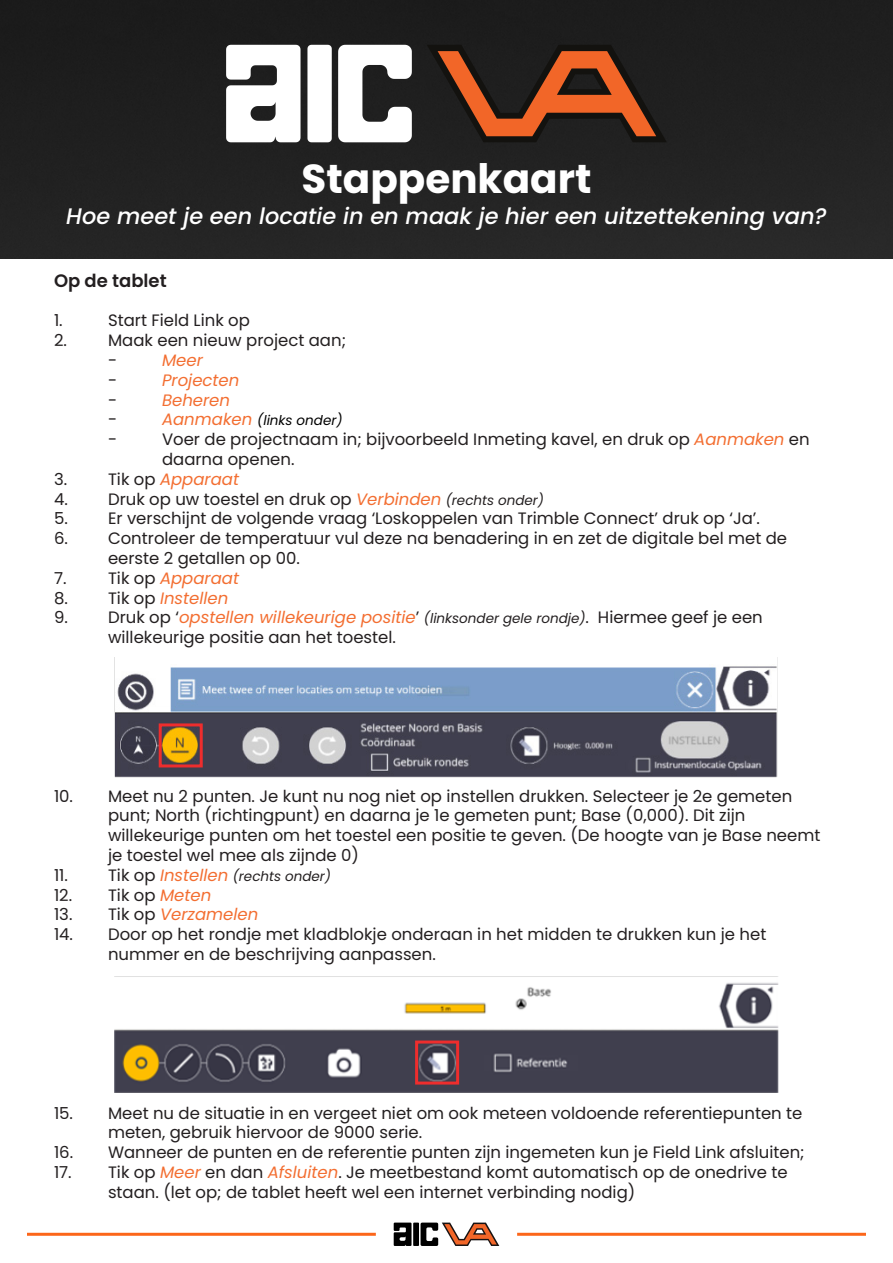
<style>
.page{position:relative;width:893px;height:1263px;background:#fff}
.page>*{position:absolute;margin:0;border:0;box-sizing:border-box;transform-origin:0 0}
.t1{font:700 40.5px "Poppins";color:#fff}
.t2{font:italic 500 22.5px "Poppins";color:#fff}
.t3{font:600 18px "Poppins";color:#231f20}
.t4{font:18px "Poppins";color:#f36e31}
.verwijzing{font:16.5px/19.8px "Poppins";color:#231f20}
.verwijzing-2{font:italic 16.5px "Poppins";color:#f36e31}
.t5{font:italic 13.5px "Poppins";color:#231f20}
.verwijzing-3{font:italic 13.5px "Poppins";color:#000}
.s1{font-size:16.5px;color:#f36e31}
.s2{font-style:italic;color:#f36e31}
.s3{font-style:normal;color:#231f20}
.s4{font-style:italic;font-size:13.5px}
.s5{font-size:13.5px;color:#231f20}
.s6{font-style:normal;font-size:16.5px}
</style>
<div class="page">
<div style="left:0;top:0;width:893px;height:259px;background:#212121"></div>
<svg style="left:226px;top:45px;width:75px;height:97px"></svg>
<svg style="left:307px;top:45px;width:25px;height:97px"></svg>
<svg style="left:338px;top:45px;width:74px;height:97px"></svg>
<svg style="left:427px;top:45px;width:240px;height:97px"></svg>
<img style="left:115px;top:657px;width:663px;height:120px">
<div style="left:159px;top:723px;width:44px;height:44px;border:3px solid #ee2d2d"></div>
<img style="left:115px;top:976px;width:663px;height:117px">
<div style="left:415px;top:1040px;width:44px;height:44px;border:3px solid #ee2d2d"></div>
<hr style="left:27px;top:1233px;width:349px;height:3px;background:#fc661a">
<hr style="left:517px;top:1233px;width:349px;height:3px;background:#fc661a">
<svg style="left:394px;top:1222px;width:105px;height:24px"></svg>
<p class="t1" style="left:302px;top:155px;width:291px">Stappenkaart</p>
<p class="t2" style="left:66px;top:203px;width:762px">Hoe meet je een locatie in en maak je hier een uitzettekening van?</p>
<p class="t3" style="left:54px;top:270px;width:114px">Op de tablet</p>
<p class="verwijzing" style="left:54px;top:311px;width:10px">1.</p>
<p class="verwijzing" style="left:108px;top:311px;width:143px">Start Field Link op</p>
<p class="verwijzing" style="left:54px;top:331px;width:14px">2.</p>
<p class="verwijzing" style="left:108px;top:331px;width:240px">Maak een nieuw project aan;</p>
<p class="verwijzing" style="left:108px;top:350px;width:11px">-</p>
<p class="verwijzing-2" style="left:162px;top:351px;width:42px">Meer</p>
<p class="verwijzing" style="left:108px;top:370px;width:11px">-</p>
<p class="verwijzing-2" style="left:162px;top:370px;width:79px">Projecten</p>
<p class="verwijzing" style="left:108px;top:390px;width:11px">-</p>
<p class="verwijzing-2" style="left:162px;top:390px;width:70px">Beheren</p>
<p class="verwijzing" style="left:108px;top:410px;width:11px">-</p>
<p class="verwijzing-3" style="left:162px;top:413px;width:182px"><span class="s1">Aanmaken</span> (links onder)</p>
<p class="verwijzing" style="left:108px;top:430px;width:11px">-</p>
<p class="verwijzing" style="left:162px;top:430px;width:649px">Voer de projectnaam in; bijvoorbeeld Inmeting kavel, en druk op <span class="s2">Aanmaken</span> en daarna openen.</p>
<p class="verwijzing" style="left:54px;top:469px;width:15px">3.</p>
<p class="verwijzing-2" style="left:108px;top:469px;width:133px"><span class="s3">Tik op</span> Apparaat</p>
<p class="verwijzing" style="left:54px;top:489px;width:15px">4.</p>
<p class="verwijzing" style="left:108px;top:489px;width:438px">Druk op uw toestel en druk op <span class="s2">Verbinden</span> <span class="s4">(rechts onder)</span></p>
<p class="verwijzing" style="left:54px;top:509px;width:15px">5.</p>
<p class="verwijzing" style="left:108px;top:509px;width:653px">Er verschijnt de volgende vraag ‘Loskoppelen van Trimble Connect’ druk op ‘Ja’.</p>
<p class="verwijzing" style="left:54px;top:529px;width:15px">6.</p>
<p class="verwijzing" style="left:108px;top:529px;width:681px">Controleer de temperatuur vul deze na benadering in en zet de digitale bel met de eerste 2 getallen op 00.</p>
<p class="verwijzing" style="left:54px;top:568px;width:14px">7.</p>
<p class="verwijzing-2" style="left:108px;top:568px;width:133px"><span class="s3">Tik op</span> Apparaat</p>
<p class="verwijzing" style="left:54px;top:588px;width:15px">8.</p>
<p class="verwijzing-2" style="left:108px;top:588px;width:122px"><span class="s3">Tik op</span> Instellen</p>
<p class="verwijzing" style="left:54px;top:608px;width:15px">9.</p>
<p class="verwijzing-2" style="left:108px;top:608px;width:656px"><span class="s3">Druk op ‘</span>opstellen willekeurige positie<span class="s3">’</span> <span class="s5">(linksonder gele rondje)</span><span class="s3">. Hiermee geef je een</span></p>
<p class="verwijzing" style="left:108px;top:628px;width:289px">willekeurige positie aan het toestel.</p>
<p class="verwijzing" style="left:54px;top:786px;width:740px">10. Meet nu 2 punten. Je kunt nu nog niet op instellen drukken. Selecteer je 2e gemeten</p>
<p class="verwijzing" style="left:108px;top:806px;width:639px">punt; North (richtingpunt) en daarna je 1e gemeten punt; Base (0,000). Dit zijn</p>
<p class="verwijzing" style="left:108px;top:826px;width:714px">willekeurige punten om het toestel een positie te geven. (De hoogte van je Base neemt</p>
<p class="verwijzing" style="left:108px;top:845px;width:253px">je toestel wel mee als zijnde 0)</p>
<p class="verwijzing" style="left:54px;top:865px;width:16px">11.</p>
<p class="t5" style="left:108px;top:868px;width:225px"><span class="s6">Tik op</span> <span class="s1">Instellen</span> (rechts onder)</p>
<p class="verwijzing" style="left:54px;top:885px;width:159px">12. Tik op <span class="s2">Meten</span></p>
<p class="verwijzing-2" style="left:54px;top:905px;width:206px"><span class="s3">13. Tik op</span> Verzamelen</p>
<p class="verwijzing" style="left:54px;top:925px;width:714px">14. Door op het rondje met kladblokje onderaan in het midden te drukken kun je het</p>
<p class="verwijzing" style="left:108px;top:944px;width:329px">nummer en de beschrijving aanpassen.</p>
<p class="verwijzing" style="left:108px;top:1103px;width:696px;text-indent:-54px">15. Meet nu de situatie in en vergeet niet om ook meteen voldoende referentiepunten te meten, gebruik hiervoor de 9000 serie.</p>
<p class="verwijzing" style="left:54px;top:1142px;width:752px">16. Wanneer de punten en de referentie punten zijn ingemeten kun je Field Link afsluiten;</p>
<p class="verwijzing" style="left:108px;top:1162px;width:681px;text-indent:-54px">17. Tik op <span class="s2">Meer</span> en dan <span class="s2">Afsluiten</span>. Je meetbestand komt automatisch op de onedrive te staan. (let op; de tablet heeft wel een internet verbinding nodig)</p>
<p class="t4" style="left:321px;top:1192px;width:7px">|</p>
<p class="t4" style="left:591px;top:1192px;width:7px">|</p>
</div>
